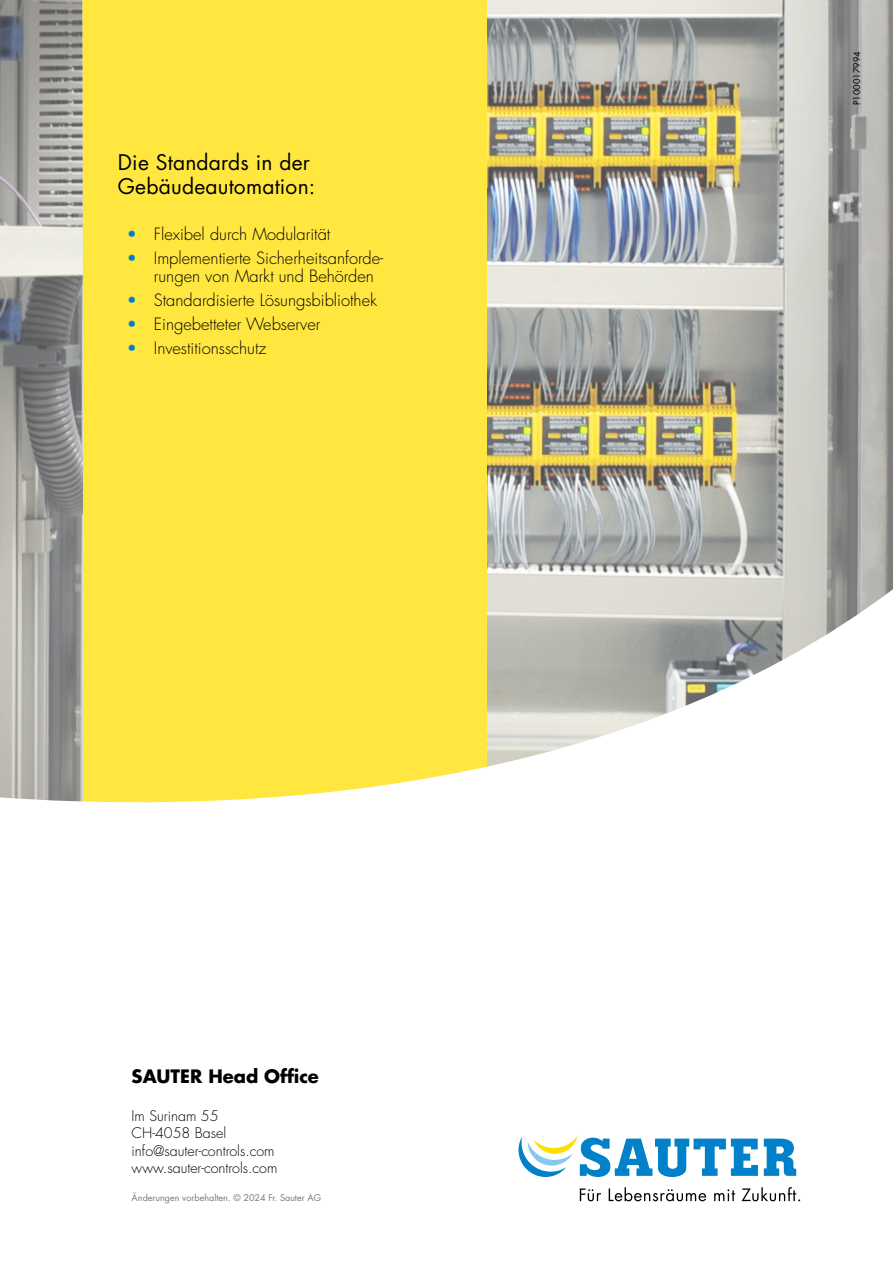
<style>
.page{position:relative;width:893px;height:1263px;background:#fff}
.page>*{position:absolute;margin:0;border:0;box-sizing:border-box;transform-origin:0 0}
.t1{font:21px/24px "Futura LT Pro";letter-spacing:.01em;color:#000}
.t2{font:700 18px "Futura LT Pro";color:#000}
.t3{font:300 16.5px/18px "Futura LT Pro";color:#000}
.t4{font:300 14.25px/17.1px "Futura LT Pro";color:#000}
.t5{font:9px "Futura LT Pro";color:#78797b}
.t6{font:9px "Futura LT Pro";color:#000}
.s1{color:#0081c9}
</style>
<div class="page">
<img style="left:0;top:0;width:893px;height:584px">
<div style="left:82px;top:0;width:405px;height:584px;background:#ffe740"></div>
<svg style="left:0;top:584px;width:893px;height:618px"></svg>
<svg style="left:764px;top:1138px;width:32px;height:38px"></svg>
<svg style="left:580px;top:1188px;width:21px;height:13px"></svg>
<svg style="left:609px;top:1187px;width:97px;height:14px"></svg>
<svg style="left:714px;top:1189px;width:21px;height:12px"></svg>
<svg style="left:741px;top:1187px;width:59px;height:14px"></svg>
<svg style="left:518px;top:1135px;width:240px;height:45px"></svg>
<p class="t1" style="left:118px;top:150px;width:199px">Die Standards in der<br>Gebäudeautomation:</p>
<p class="t3" style="left:127px;top:225px;width:205px"><span class="s1">•</span> Flexibel durch Modularität</p>
<p class="t3" style="left:154px;top:249px;width:231px;text-indent:-27px"><span class="s1">•</span> Implementierte Sicherheitsanforde&shy;rungen von Markt und Behörden</p>
<p class="t3" style="left:127px;top:291px;width:252px"><span class="s1">•</span> Standardisierte Lösungsbibliothek</p>
<p class="t3" style="left:127px;top:315px;width:195px"><span class="s1">•</span> Eingebetteter Webserver</p>
<p class="t3" style="left:127px;top:339px;width:141px"><span class="s1">•</span> Investitionsschutz</p>
<p class="t2" style="left:132px;top:1062px;width:189px">SAUTER Head Office</p>
<p class="t4" style="left:132px;top:1108px;width:147px">Im Surinam 55<br>CH-4058 Basel info@sauter-controls.com www.sauter-controls.com</p>
<p class="t5" style="left:132px;top:1191px;width:191px">Änderungen vorbehalten. © 2024 Fr. Sauter AG</p>
<p class="t6" style="left:850px;top:105px;width:56px;rotate:-90deg">P100017994</p>
</div>
